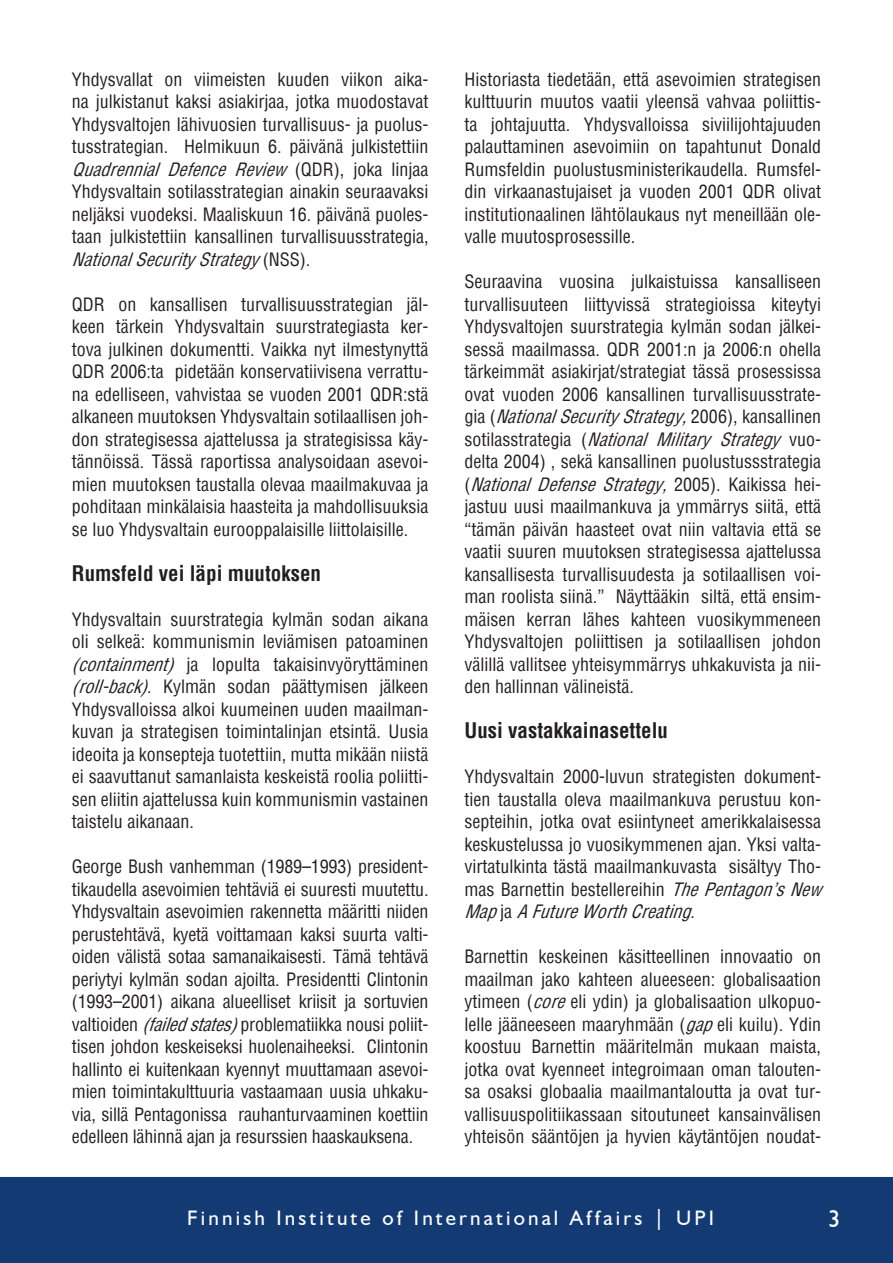
<style>
.page{position:relative;width:893px;height:1263px;background:#fff}
.page>*{position:absolute;margin:0;border:0;box-sizing:border-box;transform-origin:0 0}
.t1{font:24px "Humanist 521 BT";color:#fff}
.t2{font:700 condensed 21px "Helvetica";color:#231f20}
.t3{font:21px "Humanist 521 BT";letter-spacing:.15em;color:#fdfdfd}
.t4{font:condensed 18px/22.5px "Helvetica";color:#231f20;text-align:justify}
.s1{font-style:italic}
</style>
<div class="page">
<div style="left:0;top:1177px;width:893px;height:86px;background:#143a73"></div>
<p class="t4" style="left:72px;top:68px;width:358px">Yhdysvallat on viimeisten kuuden viikon aika&shy;na julkistanut kaksi asiakirjaa, jotka muodostavat Yhdysvaltojen lähivuosien turvallisuus- ja puolus&shy;tusstrategian. Helmikuun 6. päivänä julkistettiin <span class="s1">Quadrennial Defence Review</span> ( Q D R ) , j o k a l i n j a a Yhdysvaltain sotilasstrategian ainakin seuraavaksi neljäksi vuodeksi. Maaliskuun 16. päivänä puoles&shy;taan julkistettiin kansallinen turvallisuusstrategia, <span class="s1">NationalSecurityStrategy</span>( N S S ) .</p>
<p class="t4" style="left:72px;top:293px;width:358px">QDR on kansallisen turvallisuusstrategian jäl&shy;keen tärkein Yhdysvaltain suurstrategiasta ker&shy;tova julkinen dokumentti. Vaikka nyt ilmestynyttä QDR 2006:ta pidetään konservatiivisena verrattu&shy;na edelliseen, vahvistaa se vuoden 2001 QDR:stä alkaneen muutoksen Yhdysvaltain sotilaallisen joh&shy;don strategisessa ajattelussa ja strategisissa käy&shy;tännöissä. Tässä raportissa analysoidaan asevoi&shy;mien muutoksen taustalla olevaa maailmakuvaa ja pohditaan minkälaisia haasteita ja mahdollisuuksia se luo Yhdysvaltain eurooppalaisille liittolaisille.</p>
<p class="t2" style="left:72px;top:560px;width:251px">Rumsfeld vei läpi muutoksen</p>
<p class="t4" style="left:72px;top:608px;width:358px">Yhdysvaltain suurstrategia kylmän sodan aikana oli selkeä: kommunismin leviämisen patoaminen <span class="s1">(containment)</span> ja lopulta takaisinvyöryttäminen <span class="s1">(roll-back).</span> Kylmän sodan päättymisen jälkeen Yhdysvalloissa alkoi kuumeinen uuden maailman&shy;kuvan ja strategisen toimintalinjan etsintä. Uusia ideoita ja konsepteja tuotettiin, mutta mikään niistä ei saavuttanut samanlaista keskeistä roolia poliitti&shy;sen eliitin ajattelussa kuin kommunismin vastainen taistelu aikanaan.</p>
<p class="t4" style="left:72px;top:855px;width:358px">George Bush vanhemman (1989–1993) president&shy;tikaudella asevoimien tehtäviä ei suuresti muutettu.<br>Yhdysvaltain asevoimien rakennetta määritti niiden perustehtävä, kyetä voittamaan kaksi suurta valti&shy;oiden välistä sotaa samanaikaisesti. Tämä tehtävä periytyi kylmän sodan ajoilta. Presidentti Clintonin (1993–2001) aikana alueelliset kriisit ja sortuvien valtioiden <span class="s1">(failedstates)</span>problematiikka nousi poliit&shy;tisen johdon keskeiseksi huolenaiheeksi. Clintonin hallinto ei kuitenkaan kyennyt muuttamaan asevoi&shy;mien toimintakulttuuria vastaamaan uusia uhkaku&shy;via, sillä Pentagonissa rauhanturvaaminen koettiin edelleen lähinnä ajan ja resurssien haaskauksena.</p>
<p class="t4" style="left:464px;top:68px;width:358px">Historiasta tiedetään, että asevoimien strategisen kulttuurin muutos vaatii yleensä vahvaa poliittis&shy;ta johtajuutta. Yhdysvalloissa siviilijohtajuuden palauttaminen asevoimiin on tapahtunut Donald Rumsfeldin puolustusministerikaudella. Rumsfel&shy;din virkaanastujaiset ja vuoden 2001 QDR olivat institutionaalinen lähtölaukaus nyt meneillään ole&shy;valle muutosprosessille.</p>
<p class="t4" style="left:464px;top:270px;width:358px">Seuraavina vuosina julkaistuissa kansalliseen turvallisuuteen liittyvissä strategioissa kiteytyi Yhdysvaltojen suurstrategia kylmän sodan jälkei&shy;sessä maailmassa. QDR 2001:n ja 2006:n ohella tärkeimmät asiakirjat/strategiat tässä prosessissa ovat vuoden 2006 kansallinen turvallisuusstrate&shy;g i a ( <span class="s1">NationalSecurityStrategy,</span>2 0 0 6 ) , k a n s a l l i n e n s o t i l a s s t r a t e g i a ( <span class="s1">National Military Strategy</span> v u o - delta 2004) , sekä kansallinen puolustussstrategia ( <span class="s1">NationalDefenseStrategy,</span>2 0 0 5 ) . K a i k i s s a h e i - jastuu uusi maailmankuva ja ymmärrys siitä, että “tämän päivän haasteet ovat niin valtavia että se vaatii suuren muutoksen strategisessa ajattelussa kansallisesta turvallisuudesta ja sotilaallisen voi&shy;man roolista siinä.” Näyttääkin siltä, että ensim&shy;mäisen kerran lähes kahteen vuosikymmeneen Yhdysvaltojen poliittisen ja sotilaallisen johdon välillä vallitsee yhteisymmärrys uhkakuvista ja nii&shy;den hallinnan välineistä.</p>
<p class="t2" style="left:464px;top:717px;width:205px">Uusi vastakkainasettelu</p>
<p class="t4" style="left:464px;top:765px;width:365px;text-align:left">Yhdysvaltain 2000-luvun strategisten dokument&shy;tien taustalla oleva maailmankuva perustuu kon&shy;septeihin, jotka ovat esiintyneet amerikkalaisessa keskustelussa jo vuosikymmenen ajan. Yksi valta&shy;virtatulkinta tästä maailmankuvasta sisältyy Tho&shy;mas Barnettin bestellereihin <span class="s1">ThePentagon’sNew Map</span>j a <span class="s1">AFutureWorthCreating.</span></p>
<p class="t4" style="left:464px;top:945px;width:358px">Barnettin keskeinen käsitteellinen innovaatio on maailman jako kahteen alueeseen: globalisaation ytimeen (<span class="s1">core</span>eli ydin) ja globalisaation ulkopuo&shy;lelle jääneeseen maaryhmään (<span class="s1">gap</span>eli kuilu). Ydin koostuu Barnettin määritelmän mukaan maista, jotka ovat kyenneet integroimaan oman talouten&shy;sa osaksi globaalia maailmantaloutta ja ovat tur&shy;vallisuuspolitiikassaan sitoutuneet kansainvälisen yhteisön sääntöjen ja hyvien käytäntöjen noudat-</p>
<p class="t3" style="left:187px;top:1205px;width:528px">Finnish Institute of International Affairs | UPI</p>
<h1 class="t1" style="left:828px;top:1204px;width:14px">3</h1>
</div>
